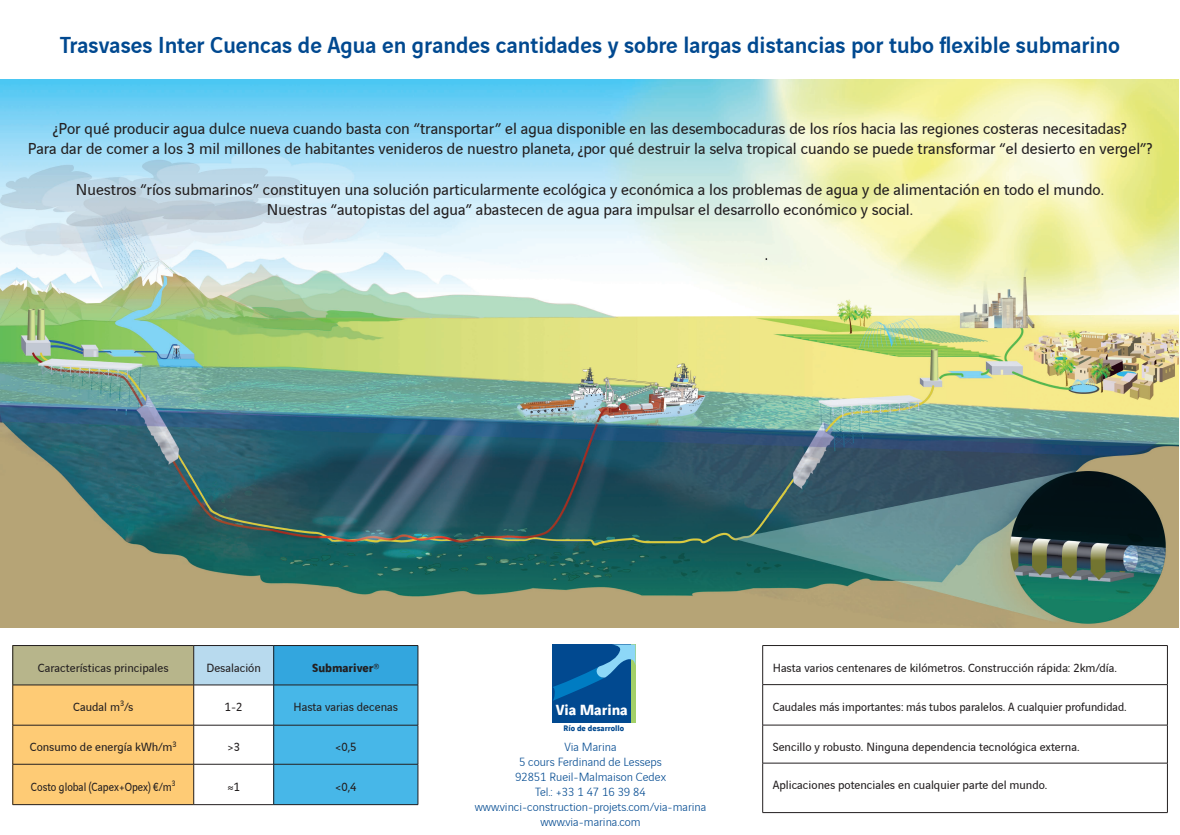
<style>
.page{position:relative;width:1180px;height:835px;background:#fff}
.page>*{position:absolute;margin:0;border:0;box-sizing:border-box;transform-origin:0 0}
.t1{font:500 24.5px "Vinci Sans";color:#014990}
.t2{font:16.8px/20.2px "Vinci Sans";color:#231f20;text-align:center}
.t3{font:700 15.54px "Vinci Sans";color:#fff}
.t4{font:12.6px "Vinci Sans";color:#231f20}
.t5{font:300 12.6px/15.1px "Vinci Sans";color:#014990;text-align:center}
.t6{font:12.6px "Vinci Sans";color:#231f20;scale:.9 1}
.t7{font:700 12.6px "Vinci Sans";color:#231f20}
.t8{font:700 8.5px "Vinci Sans";color:#014990}
.s1{font-weight:400}
</style>
<div class="page">
<div style="left:274px;top:645px;width:144px;height:159px;background:#47b7e8"></div>
<div style="left:13px;top:645px;width:181px;height:159px;background:#fecb75"></div>
<svg style="left:14px;top:646px;width:404px;height:38px;background:#87b6bb"></svg>
<img style="left:0;top:80px;width:1178px;height:547px">
<hr style="left:631px;top:644px;width:4px;height:79px;background:#a3d067">
<div style="left:552px;top:644px;width:79px;height:78px;background:#014990"></div>
<svg style="left:553px;top:644px;width:82px;height:56px"></svg>
<hr style="left:13px;top:645px;width:181px;height:1px;background:#231f20">
<hr style="left:13px;top:645px;width:1px;height:39px;background:#231f20">
<hr style="left:194px;top:645px;width:80px;height:1px;background:#231f20">
<hr style="left:193px;top:645px;width:1px;height:39px;background:#231f20">
<hr style="left:274px;top:645px;width:144px;height:1px;background:#231f20">
<hr style="left:273px;top:645px;width:1px;height:39px;background:#231f20">
<hr style="left:418px;top:645px;width:1px;height:39px;background:#231f20">
<hr style="left:13px;top:684px;width:181px;height:1px;background:#231f20">
<hr style="left:13px;top:685px;width:1px;height:39px;background:#231f20">
<hr style="left:194px;top:684px;width:80px;height:1px;background:#231f20">
<hr style="left:193px;top:685px;width:1px;height:39px;background:#231f20">
<hr style="left:274px;top:684px;width:144px;height:1px;background:#231f20">
<hr style="left:273px;top:685px;width:1px;height:39px;background:#231f20">
<hr style="left:418px;top:685px;width:1px;height:39px;background:#231f20">
<hr style="left:13px;top:724px;width:181px;height:1px;background:#231f20">
<hr style="left:13px;top:725px;width:1px;height:39px;background:#231f20">
<hr style="left:194px;top:724px;width:80px;height:1px;background:#231f20">
<hr style="left:193px;top:725px;width:1px;height:39px;background:#231f20">
<hr style="left:274px;top:724px;width:144px;height:1px;background:#231f20">
<hr style="left:273px;top:725px;width:1px;height:39px;background:#231f20">
<hr style="left:418px;top:725px;width:1px;height:39px;background:#231f20">
<hr style="left:13px;top:764px;width:181px;height:1px;background:#231f20">
<hr style="left:13px;top:764px;width:1px;height:40px;background:#231f20">
<hr style="left:194px;top:764px;width:80px;height:1px;background:#231f20">
<hr style="left:193px;top:764px;width:1px;height:40px;background:#231f20">
<hr style="left:274px;top:764px;width:144px;height:1px;background:#231f20">
<hr style="left:273px;top:764px;width:1px;height:40px;background:#231f20">
<hr style="left:418px;top:764px;width:1px;height:40px;background:#231f20">
<hr style="left:13px;top:804px;width:181px;height:1px;background:#231f20">
<hr style="left:194px;top:804px;width:80px;height:1px;background:#231f20">
<hr style="left:274px;top:804px;width:144px;height:1px;background:#231f20">
<hr style="left:762px;top:645px;width:405px;height:1px;background:#231f20">
<hr style="left:762px;top:645px;width:1px;height:39px;background:#231f20">
<hr style="left:1167px;top:645px;width:1px;height:39px;background:#231f20">
<hr style="left:762px;top:684px;width:405px;height:1px;background:#231f20">
<hr style="left:762px;top:684px;width:1px;height:40px;background:#231f20">
<hr style="left:1167px;top:684px;width:1px;height:40px;background:#231f20">
<hr style="left:762px;top:724px;width:405px;height:1px;background:#231f20">
<hr style="left:762px;top:725px;width:1px;height:37px;background:#231f20">
<hr style="left:1167px;top:725px;width:1px;height:37px;background:#231f20">
<hr style="left:762px;top:762px;width:405px;height:1px;background:#231f20">
<hr style="left:762px;top:763px;width:1px;height:49px;background:#231f20">
<hr style="left:1167px;top:763px;width:1px;height:49px;background:#231f20">
<hr style="left:762px;top:812px;width:405px;height:1px;background:#231f20">
<h1 class="t1" style="left:60px;top:26px;width:1061px">Trasvases Inter Cuencas de Agua en grandes cantidades y sobre largas distancias por tubo flexible submarino</h1>
<p class="t2" style="left:28px;top:117px;width:1126px">¿Por qué producir agua dulce nueva cuando basta con “transportar” el agua disponible en las desembocaduras de los ríos hacia las regiones costeras necesitadas?<br>Para dar de comer a los 3 mil millones de habitantes venideros de nuestro planeta, ¿por qué destruir la selva tropical cuando se puede transformar “el desierto en vergel”?</p>
<p class="t2" style="left:76px;top:177px;width:1029px;line-height:20.3px">Nuestros “ríos submarinos” constituyen una solución particularmente ecológica y económica a los problemas de agua y de alimentación en todo el mundo.<br>Nuestras “autopistas del agua” abastecen de agua para impulsar el desarrollo económico y social.</p>
<p class="t4" style="left:38px;top:658px;width:132px">Características principales</p>
<p class="t4" style="left:206px;top:658px;width:56px">Desalación</p>
<p class="t7" style="left:312px;top:657px;width:69px">Submariver<span class="s1">®</span></p>
<p class="t4" style="left:73px;top:697px;width:62px">Caudal m<sup>3</sup>/s</p>
<p class="t4" style="left:225px;top:697px;width:19px">1-2</p>
<p class="t4" style="left:293px;top:697px;width:106px">Hasta varias decenas</p>
<p class="t4" style="left:30px;top:737px;width:148px">Consumo de energía kWh/m<sup>3</sup></p>
<p class="t4" style="left:227px;top:737px;width:14px">&gt;3</p>
<p class="t4" style="left:335px;top:737px;width:23px">&lt;0,5</p>
<p class="t6" style="left:31px;top:776px;width:162px">Costo global (Capex+Opex) €/m<sup>3</sup></p>
<p class="t4" style="left:227px;top:776px;width:14px">≈1</p>
<p class="t4" style="left:335px;top:776px;width:23px">&lt;0,4</p>
<p class="t3" style="left:556px;top:697px;width:74px">Via Marina</p>
<p class="t8" style="left:563px;top:721px;width:62px">Río de desarrollo</p>
<p class="t5" style="left:475px;top:738px;width:233px">Via Marina<br>5 cours Ferdinand de Lesseps<br>92851 Rueil-Malmaison Cedex<br>Tel.: +33 1 47 16 39 84 www.vinci-construction-projets.com/via-marina www.via-marina.com</p>
<p class="t4" style="left:773px;top:658px;width:346px">Hasta varios centenares de kilómetros. Construcción rápida: 2km/día.</p>
<p class="t4" style="left:772px;top:697px;width:355px">Caudales más importantes: más tubos paralelos. A cualquier profundidad.</p>
<p class="t4" style="left:773px;top:737px;width:308px">Sencillo y robusto. Ninguna dependencia tecnológica externa.</p>
<p class="t4" style="left:773px;top:775px;width:276px">Aplicaciones potenciales en cualquier parte del mundo.</p>
</div>
